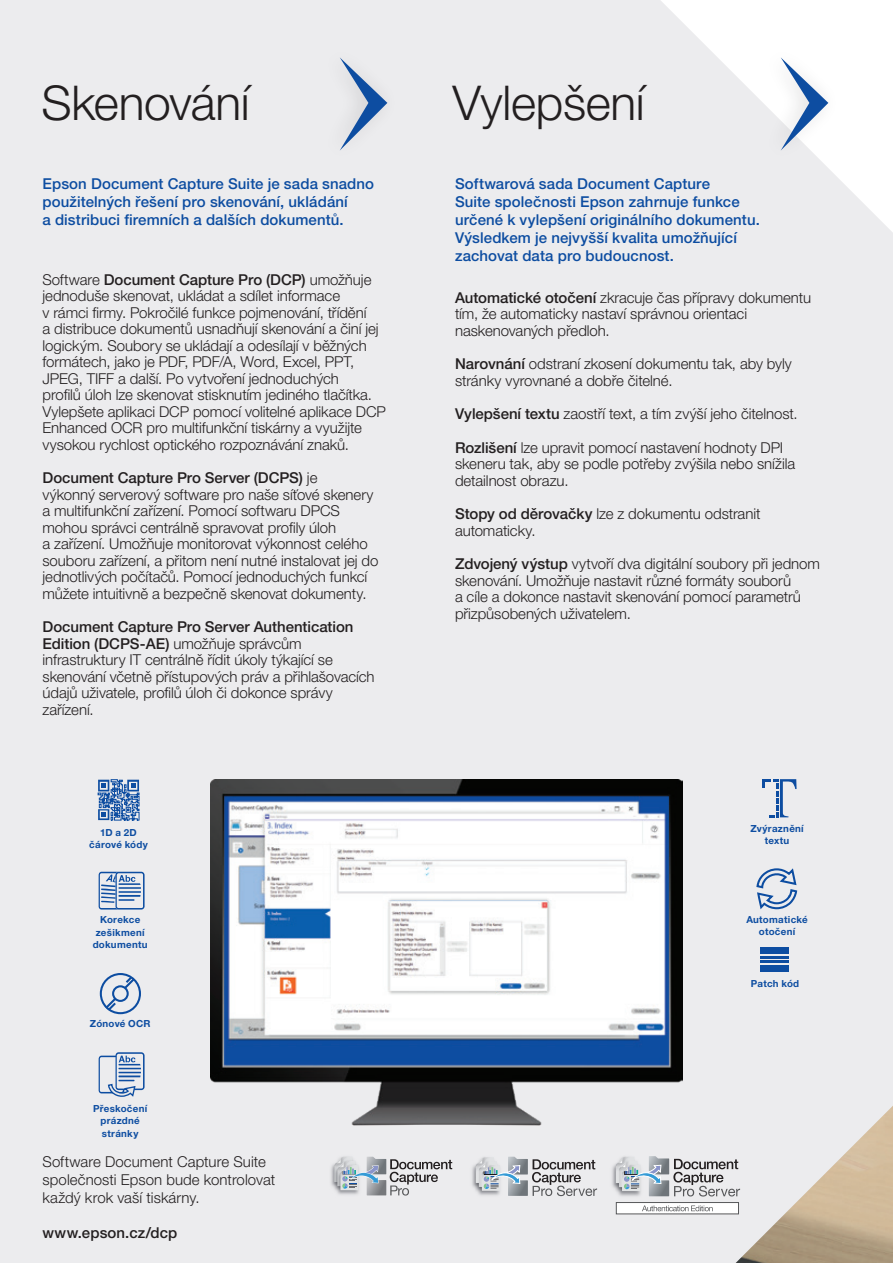
<style>
.page{position:relative;width:893px;height:1263px;background:#ececee}
.page>*{position:absolute;margin:0;border:0;box-sizing:border-box;transform-origin:0 0}
.Inner_Headlines{font:300 48px "Helvetica Neue LT Pro";letter-spacing:-.01em;color:#231f20}
.Body__enlarged_for_t{font:300 15px/16.5px "Helvetica Neue LT Pro";letter-spacing:-.005em;color:#231f20}
.Subheads__enlarged_f{font:500 15px/18px "Helvetica Neue LT Pro";letter-spacing:.005em;color:#0d4da1}
.Body__enlarged_for_t-2{font:500 15px "Helvetica Neue LT Pro";letter-spacing:.005em;color:#231f20}
.List__enlarged_for_t{font:700 9.75px/12.6px "Helvetica Neue LT Pro";letter-spacing:.03em;color:#0d4da1;text-align:center}
.s1{font-weight:500}
</style>
<div class="page">
<div style="left:761px;top:43px;width:79px;height:122px;background:#231f20;opacity:.15"></div>
<svg style="left:781px;top:57px;width:47px;height:94px"></svg>
<div style="left:321px;top:43px;width:78px;height:122px;background:#ececee"></div>
<svg style="left:340px;top:57px;width:47px;height:94px"></svg>
<img style="left:210px;top:779px;width:473px;height:346px">
<svg style="left:755px;top:866px;width:43px;height:45px;background:#b5c4da"></svg>
<svg style="left:762px;top:779px;width:35px;height:38px"></svg>
<div style="left:761px;top:947px;width:28px;height:6px;background:#0d4da1"></div>
<div style="left:761px;top:965px;width:28px;height:6px;background:#0d4da1"></div>
<hr style="left:761px;top:956px;width:28px;height:2px;background:#0d4da1">
<hr style="left:761px;top:960px;width:28px;height:3px;background:#0d4da1">
<svg style="left:97px;top:779px;width:43px;height:42px;background:#6b90c1"></svg>
<div style="left:100px;top:973px;width:41px;height:41px;border:2px solid #0d4da1;border-radius:50%"></div>
<svg style="left:103px;top:974px;width:34px;height:39px"></svg>
<svg style="left:99px;top:872px;width:46px;height:37px;background:#a0b5d3"></svg>
<svg style="left:99px;top:1052px;width:46px;height:46px;background:#b0c1d9"></svg>
<div style="left:616px;top:1202px;width:122px;height:12px;background:#fff"></div>
<div style="left:616px;top:1202px;width:123px;height:12px;border:1px solid #57585a"></div>
<svg style="left:642px;top:1205px;width:71px;height:6px"></svg>
<img style="left:637px;top:1146px;width:8px;height:5px">
<img style="left:640px;top:1151px;width:8px;height:3px">
<img style="left:610px;top:1154px;width:41px;height:52px">
<img style="left:610px;top:1145px;width:27px;height:4px">
<img style="left:610px;top:1149px;width:30px;height:4px">
<img style="left:610px;top:1153px;width:33px;height:33px">
<svg style="left:616px;top:1156px;width:120px;height:40px;background:#bcbfc3"></svg>
<img style="left:496px;top:1147px;width:8px;height:4px">
<img style="left:499px;top:1151px;width:9px;height:4px">
<img style="left:469px;top:1155px;width:42px;height:50px">
<img style="left:469px;top:1145px;width:27px;height:4px">
<img style="left:469px;top:1149px;width:30px;height:33px">
<img style="left:470px;top:1153px;width:33px;height:33px">
<svg style="left:476px;top:1157px;width:121px;height:39px;background:#bcbfc3"></svg>
<img style="left:329px;top:1146px;width:34px;height:4px">
<img style="left:329px;top:1150px;width:37px;height:4px">
<img style="left:329px;top:1154px;width:40px;height:50px">
<svg style="left:334px;top:1156px;width:118px;height:39px;background:#bfc2c6"></svg>
<img style="left:736px;top:1106px;width:157px;height:157px">
<p class="Inner_Headlines" style="left:41px;top:74px;width:210px">Skenování</p>
<p class="Inner_Headlines" style="left:452px;top:74px;width:194px">Vylepšení</p>
<p class="Subheads__enlarged_f" style="left:43px;top:175px;width:333px">Epson Document Capture Suite je sada snadno použitelných řešení pro skenování, ukládání<br>a distribuci firemních a dalších dokumentů.</p>
<p class="Body__enlarged_for_t" style="left:43px;top:271px;width:345px">Software <span class="s1">Document Capture Pro (DCP)</span> umožňuje jednoduše skenovat, ukládat a sdílet informace<br>v rámci firmy. Pokročilé funkce pojmenování, třídění<br>a distribuce dokumentů usnadňují skenování a činí jej logickým. Soubory se ukládají a odesílají v běžných formátech, jako je PDF, PDF/A, Word, Excel, PPT, JPEG, TIFF a další. Po vytvoření jednoduchých<br>profilů úloh lze skenovat stisknutím jediného tlačítka.<br>Vylepšete aplikaci DCP pomocí volitelné aplikace DCP Enhanced OCR pro multifunkční tiskárny a využijte vysokou rychlost optického rozpoznávání znaků.</p>
<p class="Body__enlarged_for_t" style="left:43px;top:469px;width:337px"><span class="s1">Document Capture Pro Server (DCPS)</span> je<br>výkonný serverový software pro naše síťové skenery a multifunkční zařízení. Pomocí softwaru DPCS mohou správci centrálně spravovat profily úloh<br>a zařízení. Umožňuje monitorovat výkonnost celého souboru zařízení, a přitom není nutné instalovat jej do jednotlivých počítačů. Pomocí jednoduchých funkcí můžete intuitivně a bezpečně skenovat dokumenty.</p>
<p class="Body__enlarged_for_t" style="left:43px;top:618px;width:334px"><span class="s1">Document Capture Pro Server Authentication Edition (DCPS-AE)</span> umožňuje správcům infrastruktury IT centrálně řídit úkoly týkající se skenování včetně přístupových práv a přihlašovacích údajů uživatele, profilů úloh či dokonce správy zařízení.</p>
<p class="List__enlarged_for_t" style="left:89px;top:826px;width:60px">1D a 2D čárové kódy</p>
<p class="List__enlarged_for_t" style="left:93px;top:913px;width:56px">Korekce zešikmení dokumentu</p>
<p class="List__enlarged_for_t" style="left:90px;top:1017px;width:62px">Zónové OCR</p>
<p class="List__enlarged_for_t" style="left:93px;top:1102px;width:56px">Přeskočení prázdné stránky</p>
<p class="Body__enlarged_for_t" style="left:43px;top:1153px;width:234px;line-height:18px">Software Document Capture Suite společnosti Epson bude kontrolovat každý krok vaší tiskárny.</p>
<p class="Body__enlarged_for_t-2" style="left:43px;top:1224px;width:136px">www.epson.cz/dcp</p>
<p class="Subheads__enlarged_f" style="left:455px;top:175px;width:306px">Softwarová sada Document Capture<br>Suite společnosti Epson zahrnuje funkce určené k vylepšení originálního dokumentu.<br>Výsledkem je nejvyšší kvalita umožňující zachovat data pro budoucnost.</p>
<p class="Body__enlarged_for_t" style="left:455px;top:289px;width:358px"><span class="s1">Automatické otočení</span> zkracuje čas přípravy dokumentu tím, že automaticky nastaví správnou orientaci naskenovaných předloh.</p>
<p class="Body__enlarged_for_t" style="left:455px;top:355px;width:338px"><span class="s1">Narovnání</span> odstraní zkosení dokumentu tak, aby byly stránky vyrovnané a dobře čitelné.</p>
<p class="Body__enlarged_for_t" style="left:455px;top:405px;width:344px"><span class="s1">Vylepšení textu</span> zaostří text, a tím zvýší jeho čitelnost.</p>
<p class="Body__enlarged_for_t" style="left:455px;top:439px;width:342px"><span class="s1">Rozlišení</span> lze upravit pomocí nastavení hodnoty DPI skeneru tak, aby se podle potřeby zvýšila nebo snížila detailnost obrazu.</p>
<p class="Body__enlarged_for_t" style="left:455px;top:505px;width:307px"><span class="s1">Stopy od děrovačky</span> lze z dokumentu odstranit automaticky.</p>
<p class="Body__enlarged_for_t" style="left:455px;top:555px;width:367px"><span class="s1">Zdvojený výstup</span> vytvoří dva digitální soubory při jednom skenování. Umožňuje nastavit různé formáty souborů<br>a cíle a dokonce nastavit skenování pomocí parametrů přizpůsobených uživatelem.</p>
<p class="List__enlarged_for_t" style="left:750px;top:822px;width:55px">Zvýraznění textu</p>
<p class="List__enlarged_for_t" style="left:746px;top:913px;width:63px">Automatické otočení</p>
<p class="List__enlarged_for_t" style="left:751px;top:976px;width:50px">Patch kód</p>
</div>
